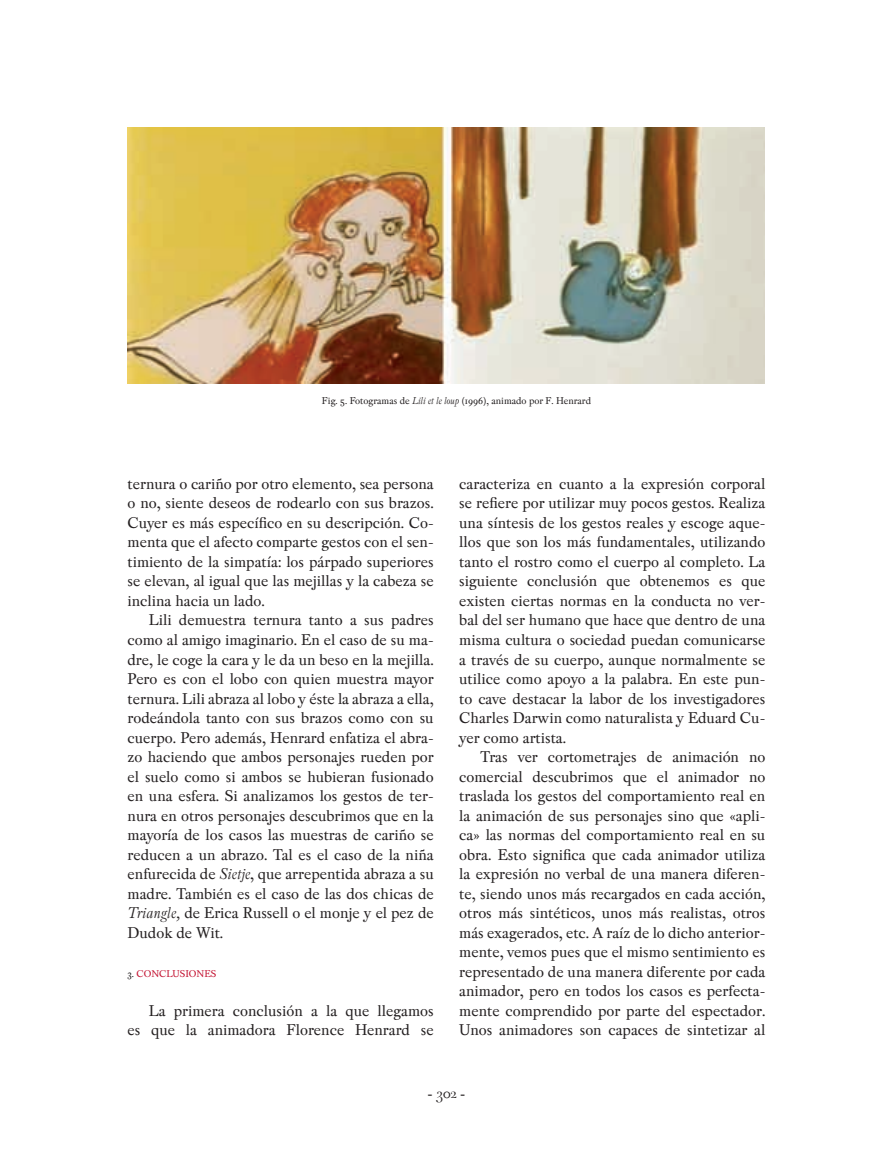
<style>
.page{position:relative;width:893px;height:1170px;background:#fff}
.page>*{position:absolute;margin:0;border:0;box-sizing:border-box;transform-origin:0 0}
.t1{font:18px "Peleguer";color:#231f20}
.List_Paragraph{font:16.5px/19.5px "Pradell";color:#231f20;text-align:justify}
.List_Paragraph-2{font:10.5px "Pradell";color:#231f20}
.List_Paragraph-3{font:10.5px "Pradell";color:#c3102f}
.s1{font-style:italic}
.s2{color:#231f20}
</style>
<div class="page">
<img style="left:128px;top:128px;width:636px;height:255px">
<p class="List_Paragraph-2" style="left:322px;top:394px;width:271px">Fig. 5. Fotogramas de <span class="s1">Lili et le loup</span> (1996), animado por F. Henrard</p>
<p class="List_Paragraph" style="left:128px;top:474px;width:308px">ternura o cariño por otro elemento, sea persona o no, siente deseos de rodearlo con sus brazos.<br>Cuyer es más específico en su descripción. Co&shy;menta que el afecto comparte gestos con el sen&shy;timiento de la simpatía: los párpado superiores se elevan, al igual que las mejillas y la cabeza se inclina hacia un lado.</p>
<p class="List_Paragraph" style="left:128px;top:610px;width:308px;text-indent:21px">Lili demuestra ternura tanto a sus padres como al amigo imaginario. En el caso de su ma&shy;dre, le coge la cara y le da un beso en la mejilla.<br>Pero es con el lobo con quien muestra mayor ternura. Lili abraza al lobo y éste la abraza a ella, rodeándola tanto con sus brazos como con su cuerpo. Pero además, Henrard enfatiza el abra&shy;zo haciendo que ambos personajes rueden por el suelo como si ambos se hubieran fusionado en una esfera. Si analizamos los gestos de ter&shy;nura en otros personajes descubrimos que en la mayoría de los casos las muestras de cariño se reducen a un abrazo. Tal es el caso de la niña enfurecida de <span class="s1">Sietje</span>, que arrepentida abraza a su madre. También es el caso de las dos chicas de <span class="s1">Triangle,</span> de Erica Russell o el monje y el pez de Dudok de Wit.</p>
<p class="List_Paragraph-3" style="left:128px;top:967px;width:90px"><span class="s2">3.</span> CONCLUSIONES</p>
<p class="List_Paragraph" style="left:128px;top:1000px;width:308px;text-align:right">La primera conclusión a la que llegamos<br>es que la animadora Florence Henrard se</p>
<p class="List_Paragraph" style="left:459px;top:474px;width:308px">caracteriza en cuanto a la expresión corporal se refiere por utilizar muy pocos gestos. Realiza una síntesis de los gestos reales y escoge aque&shy;llos que son los más fundamentales, utilizando tanto el rostro como el cuerpo al completo. La siguiente conclusión que obtenemos es que existen ciertas normas en la conducta no ver&shy;bal del ser humano que hace que dentro de una misma cultura o sociedad puedan comunicarse a través de su cuerpo, aunque normalmente se utilice como apoyo a la palabra. En este pun&shy;to cave destacar la labor de los investigadores Charles Darwin como naturalista y Eduard Cu&shy;yer como artista.</p>
<p class="List_Paragraph" style="left:459px;top:747px;width:308px;text-indent:21px">Tras ver cortometrajes de animación no comercial descubrimos que el animador no traslada los gestos del comportamiento real en la animación de sus personajes sino que «apli&shy;ca» las normas del comportamiento real en su obra. Esto significa que cada animador utiliza la expresión no verbal de una manera diferen&shy;te, siendo unos más recargados en cada acción, otros más sintéticos, unos más realistas, otros más exagerados, etc. A raíz de lo dicho anterior&shy;mente, vemos pues que el mismo sentimiento es representado de una manera diferente por cada animador, pero en todos los casos es perfecta&shy;mente comprendido por parte del espectador.<br>Unos animadores son capaces de sintetizar al</p>
<p class="t1" style="left:427px;top:1083px;width:39px">- 302 -</p>
</div>
